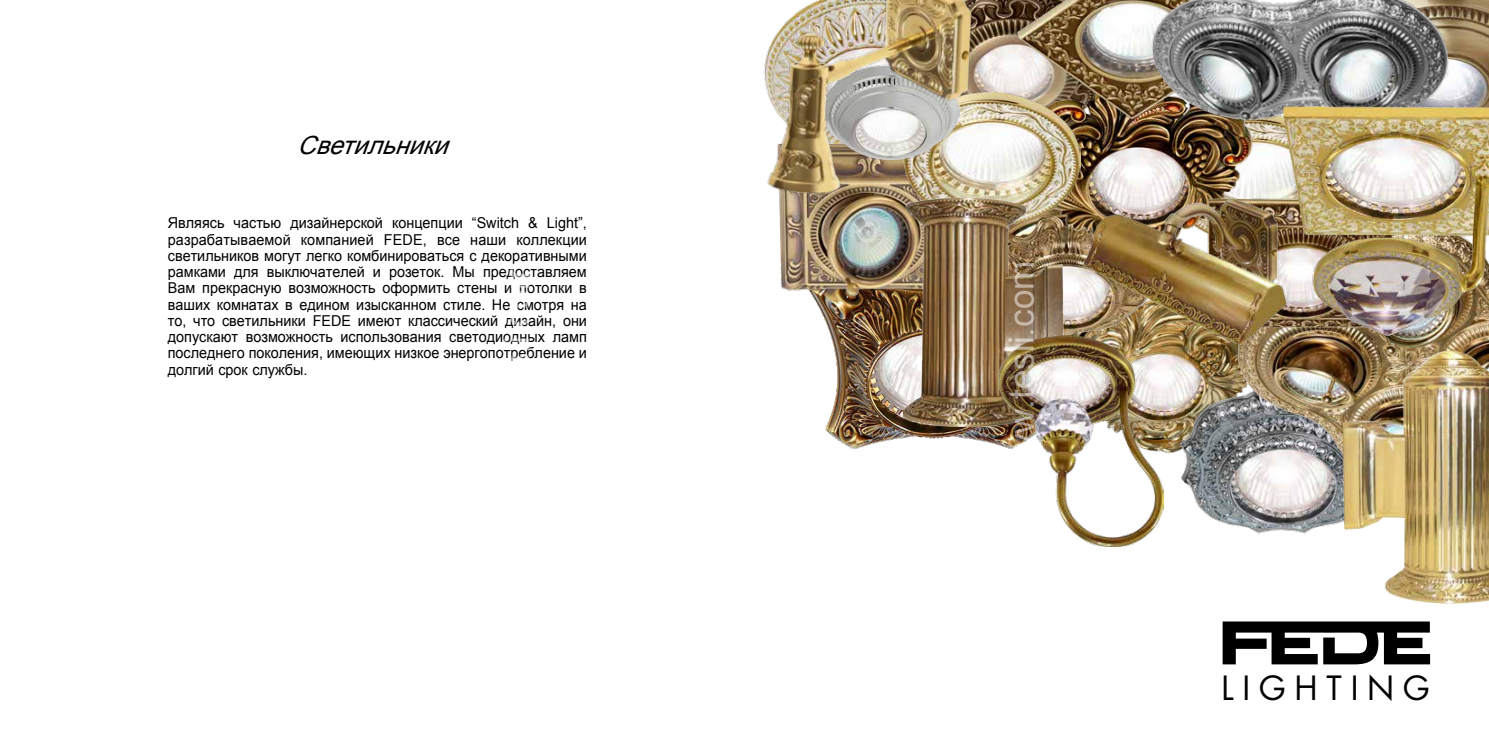
<style>
.page{position:relative;width:1489px;height:745px;background:#fff}
.page>*{position:absolute;margin:0;border:0;box-sizing:border-box;transform-origin:0 0}
.t1{font:35px "Arial";color:rgb(255 255 255/.5)}
.t2{font:32.5px "Futura LT";letter-spacing:.27em;color:#000}
.t3{font:italic 25px "Arial";color:#000}
.t4{font:15px/16.2px "Arial";color:#000;text-align:justify;scale:.96 1}
</style>
<div class="page">
<svg style="left:1222px;top:621px;width:207px;height:43px"></svg>
<img style="left:817px;top:304px;width:181px;height:146px">
<img style="left:975px;top:0;width:42px;height:93px">
<img style="left:780px;top:237px;width:123px;height:67px">
<img style="left:1163px;top:376px;width:13px;height:78px">
<img style="left:1176px;top:376px;width:167px;height:158px">
<img style="left:982px;top:65px;width:151px;height:82px">
<img style="left:975px;top:93px;width:105px;height:104px">
<img style="left:903px;top:197px;width:145px;height:229px">
<img style="left:1465px;top:0;width:23px;height:107px">
<img style="left:1196px;top:335px;width:292px;height:162px">
<img style="left:1017px;top:0;width:116px;height:118px">
<img style="left:1133px;top:0;width:332px;height:147px">
<img style="left:1048px;top:147px;width:305px;height:229px">
<img style="left:1283px;top:107px;width:205px;height:228px">
<img style="left:998px;top:335px;width:165px;height:211px">
<img style="left:1343px;top:351px;width:145px;height:251px">
<img style="left:764px;top:0;width:211px;height:237px">
<h3 class="t3" style="left:297px;top:129px;width:163px">Светильники</h3>
<p class="t4" style="left:168px;top:215px;width:438px">Являясь частью дизайнерской концепции “Switch &amp; Light”, разрабатываемой компанией FEDE, все наши коллекции светильников могут легко комбинироваться с декоративными рамками для выключателей и розеток. Мы предоставляем Вам прекрасную возможность оформить стены и потолки в ваших комнатах в едином изысканном стиле. Не смотря на то, что светильники FEDE имеют классический дизайн, они допускают возможность использования светодиодных ламп последнего поколения, имеющих низкое энергопотребление и долгий срок службы.</p>
<h1 class="t1" style="left:998px;top:484px;width:225px;rotate:-90deg">www.tesli.com</h1>
<h2 class="t2" style="left:1221px;top:667px;width:210px">LIGHTING</h2>
</div>
